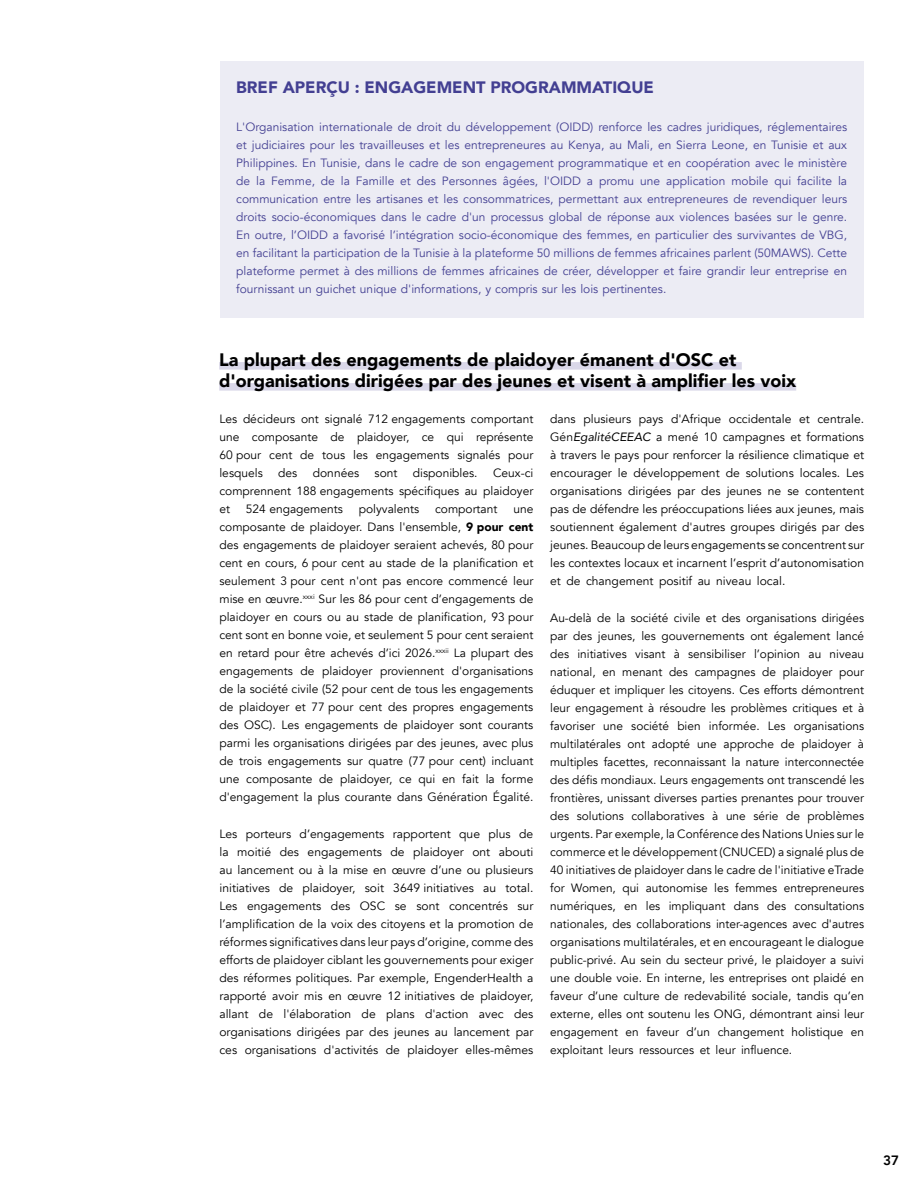
<style>
.page{position:relative;width:918px;height:1188px;background:#fff}
.page>*{position:absolute;margin:0;border:0;box-sizing:border-box;transform-origin:0 0}
.t1{font:900 18px/21px "Avenir";color:#000}
.t2{font:900 16.5px "Avenir";color:#433f92}
.t3{font:800 13.5px "Avenir";color:#000}
.t4{font:12px/18px "Avenir";color:#000;text-align:justify}
.t5{font:12px/18px "Avenir";color:#433f92;text-align:justify}
.s1{font-style:italic}
.s2{font-weight:900}
</style>
<div class="page">
<div style="left:221px;top:62px;width:643px;height:256px;background:#ececf4"></div>
<div style="left:219px;top:362px;width:523px;height:8px;background:#dad8e9"></div>
<div style="left:219px;top:383px;width:577px;height:8px;background:#dad8e9"></div>
<h2 class="t2" style="left:236px;top:73px;width:419px">BREF APERÇU : ENGAGEMENT PROGRAMMATIQUE</h2>
<p class="t5" style="left:236px;top:118px;width:612px">L'Organisation internationale de droit du développement (OIDD) renforce les cadres juridiques, réglementaires et judiciaires pour les travailleuses et les entrepreneures au Kenya, au Mali, en Sierra Leone, en Tunisie et aux Philippines. En Tunisie, dans le cadre de son engagement programmatique et en coopération avec le ministère de la Femme, de la Famille et des Personnes âgées, l'OIDD a promu une application mobile qui facilite la communication entre les artisanes et les consommatrices, permettant aux entrepreneures de revendiquer leurs droits socio-économiques dans le cadre d'un processus global de réponse aux violences basées sur le genre.<br>En outre, l’OIDD a favorisé l’intégration socio-économique des femmes, en particulier des survivantes de VBG, en facilitant la participation de la Tunisie à la plateforme 50 millions de femmes africaines parlent (50MAWS). Cette plateforme permet à des millions de femmes africaines de créer, développer et faire grandir leur entreprise en fournissant un guichet unique d'informations, y compris sur les lois pertinentes.</p>
<h1 class="t1" style="left:219px;top:349px;width:579px">La plupart des engagements de plaidoyer émanent d'OSC et d'organisations dirigées par des jeunes et visent à amplifier les voix</h1>
<p class="t4" style="left:219px;top:410px;width:315px">Les décideurs ont signalé 712 engagements comportant une composante de plaidoyer, ce qui représente 60 pour cent de tous les engagements signalés pour lesquels</p>
<p class="t4" style="left:550px;top:410px;width:315px">dans plusieurs pays d'Afrique occidentale et centrale.<br>Gén<span class="s1">EgalitéCEEAC</span> a mené 10 campagnes et formations à travers le pays pour renforcer la résilience climatique et encourager le développement de solutions locales. Les organisations dirigées par des jeunes ne se contentent pas de défendre les préoccupations liées aux jeunes, mais soutiennent également d'autres groupes dirigés par des jeunes. Beaucoup de leurs engagements se concentrent sur les contextes locaux et incarnent l’esprit d’autonomisation et de changement positif au niveau local.</p>
<p class="t4" style="left:550px;top:609px;width:315px">Au-delà de la société civile et des organisations dirigées par des jeunes, les gouvernements ont également lancé des initiatives visant à sensibiliser l’opinion au niveau national, en menant des campagnes de plaidoyer pour éduquer et impliquer les citoyens. Ces efforts démontrent leur engagement à résoudre les problèmes critiques et à favoriser une société bien informée. Les organisations multilatérales ont adopté une approche de plaidoyer à multiples facettes, reconnaissant la nature interconnectée des défis mondiaux. Leurs engagements ont transcendé les frontières, unissant diverses parties prenantes pour trouver des solutions collaboratives à une série de problèmes urgents. Par exemple, la Conférence des Nations Unies sur le commerce et le développement (CNUCED) a signalé plus de 40 initiatives de plaidoyer dans le cadre de l'initiative eTrade for Women, qui autonomise les femmes entrepreneures numériques, en les impliquant dans des consultations nationales, des collaborations inter-agences avec d'autres organisations multilatérales, et en encourageant le dialogue public-privé. Au sein du secteur privé, le plaidoyer a suivi une double voie. En interne, les entreprises ont plaidé en faveur d’une culture de redevabilité sociale, tandis qu’en externe, elles ont soutenu les ONG, démontrant ainsi leur engagement en faveur d’un changement holistique en exploitant leurs ressources et leur influence.</p>
<p class="t4" style="left:278px;top:464px;width:21px">des</p>
<p class="t4" style="left:313px;top:464px;width:48px">données</p>
<p class="t4" style="left:375px;top:464px;width:24px">sont</p>
<p class="t4" style="left:413px;top:464px;width:66px">disponibles.</p>
<p class="t4" style="left:219px;top:464px;width:315px;text-indent:274px">Ceux-ci comprennent 188 engagements spécifiques au plaidoyer et</p>
<p class="t4" style="left:246px;top:500px;width:98px">524 engagements</p>
<p class="t4" style="left:359px;top:500px;width:62px">polyvalents</p>
<p class="t4" style="left:435px;top:500px;width:64px">comportant</p>
<p class="t4" style="left:219px;top:500px;width:315px;text-indent:294px">une composante de plaidoyer. Dans l'ensemble, <span class="s2">9 pour cent </span>des engagements de plaidoyer seraient achevés, 80 pour cent en cours, 6 pour cent au stade de la planification et seulement 3 pour cent n'ont pas encore commencé leur mise en œuvre.<sup>xxxi</sup> Sur les 86 pour cent d’engagements de plaidoyer en cours ou au stade de planification, 93 pour cent sont en bonne voie, et seulement 5 pour cent seraient en retard pour être achevés d’ici 2026.<sup>xxxii</sup> La plupart des engagements de plaidoyer proviennent d'organisations de la société civile (52 pour cent de tous les engagements de plaidoyer et 77 pour cent des propres engagements des OSC). Les engagements de plaidoyer sont courants parmi les organisations dirigées par des jeunes, avec plus de trois engagements sur quatre (77 pour cent) incluant une composante de plaidoyer, ce qui en fait la forme d'engagement la plus courante dans Génération Égalité.</p>
<p class="t4" style="left:219px;top:825px;width:315px">Les porteurs d’engagements rapportent que plus de la moitié des engagements de plaidoyer ont abouti au lancement ou à la mise en œuvre d’une ou plusieurs initiatives de plaidoyer, soit 3649 initiatives au total.<br>Les engagements des OSC se sont concentrés sur l’amplification de la voix des citoyens et la promotion de réformes significatives dans leur pays d’origine, comme des efforts de plaidoyer ciblant les gouvernements pour exiger des réformes politiques. Par exemple, EngenderHealth a rapporté avoir mis en œuvre 12 initiatives de plaidoyer, allant de l'élaboration de plans d'action avec des organisations dirigées par des jeunes au lancement par ces organisations d'activités de plaidoyer elles-mêmes</p>
<p class="t3" style="left:883px;top:1150px;width:17px">37</p>
</div>
